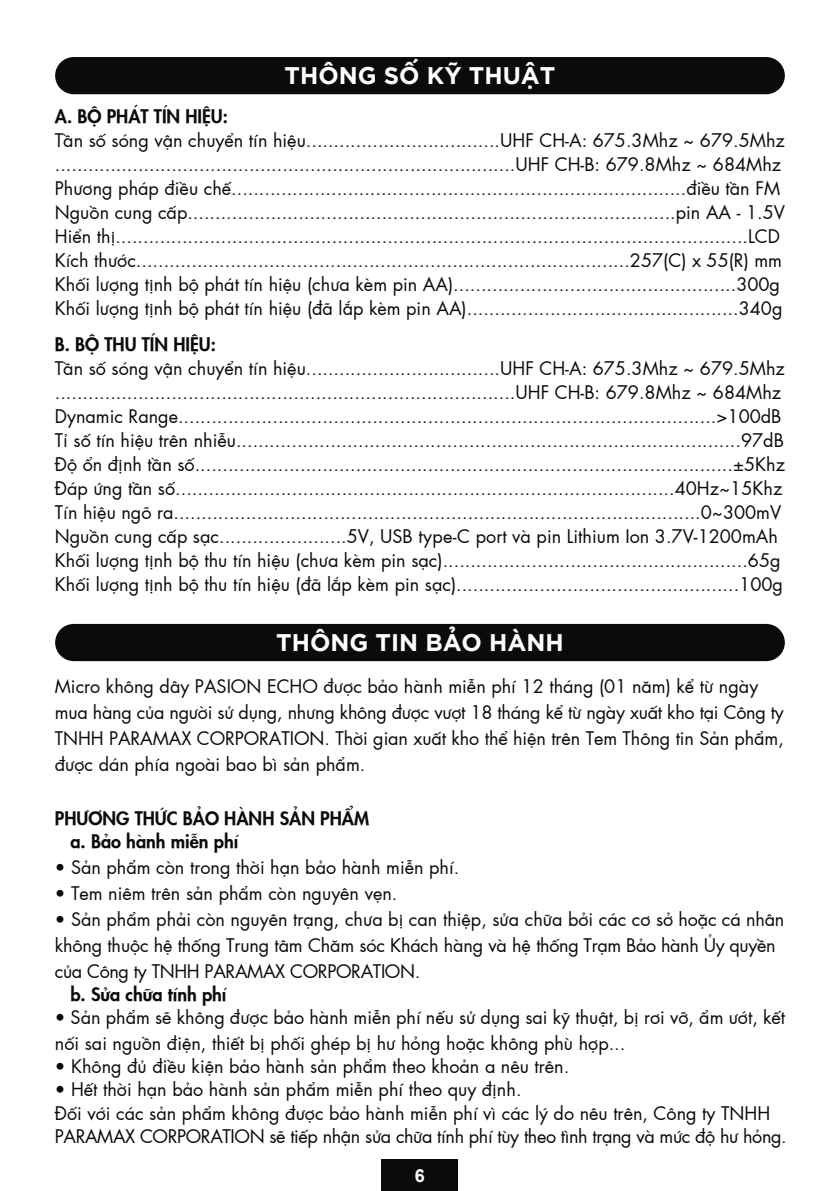
<style>
.page{position:relative;width:840px;height:1191px;background:#fff}
.page>*{position:absolute;margin:0;border:0;box-sizing:border-box;transform-origin:0 0}
.t1{font:700 24px "SVN Gotham";color:#fff}
.t2{font:18px/24px "SFU Futura";color:#0a0c0a}
.t3{font:800 18px/23.2px "SFU Futura";color:#0a0c0a}
.t4{font:700 18px "Arial";color:#fff}
</style>
<div class="page">
<div style="left:55px;top:57px;width:729px;height:37px;background:#0a0c0a;border-radius:19px"></div>
<div style="left:55px;top:624px;width:729px;height:37px;background:#0a0c0a;border-radius:19px"></div>
<div style="left:382px;top:1159px;width:76px;height:32px;background:#0a0c0a"></div>
<h1 class="t1" style="left:284px;top:56px;width:272px">THÔNG SỐ KỸ THUẬT</h1>
<p class="t3" style="left:55px;top:103px;width:175px">A. BỘ PHÁT TÍN HIỆU:</p>
<p class="t2" style="left:55px;top:127px;width:731px">Tần số sóng vận chuyển tín hiệu...................................UHF CH-A: 675.3Mhz ~ 679.5Mhz ...................................................................................UHF CH-B: 679.8Mhz ~ 684Mhz Phương pháp điều chế..................................................................................điều tần FM Nguồn cung cấp........................................................................................pin AA - 1.5V Hiển thị..................................................................................................................LCD Kích thước.........................................................................................257(C) x 55(R) mm Khối lượng tịnh bộ phát tín hiệu (chưa kèm pin AA)...................................................300g Khối lượng tịnh bộ phát tín hiệu (đã lắp kèm pin AA).................................................340g</p>
<p class="t3" style="left:55px;top:331px;width:163px">B. BỘ THU TÍN HIỆU:</p>
<p class="t2" style="left:55px;top:355px;width:731px">Tần số sóng vận chuyển tín hiệu...................................UHF CH-A: 675.3Mhz ~ 679.5Mhz ...................................................................................UHF CH-B: 679.8Mhz ~ 684Mhz Dynamic Range.................................................................................................&gt;100dB Tỉ số tín hiệu trên nhiễu...........................................................................................97dB Độ ổn định tần số.................................................................................................±5Khz Đáp ứng tần số..........................................................................................40Hz~15Khz Tín hiệu ngõ ra...............................................................................................0~300mV Nguồn cung cấp sạc.......................5V, USB type-C port và pin Lithium Ion 3.7V-1200mAh Khối lượng tịnh bộ thu tín hiệu (chưa kèm pin sạc).......................................................65g Khối lượng tịnh bộ thu tín hiệu (đã lắp kèm pin sạc)...................................................100g</p>
<h1 class="t1" style="left:276px;top:623px;width:289px">THÔNG TIN BẢO HÀNH</h1>
<p class="t2" style="left:55px;top:672px;width:730px;line-height:26px">Micro không dây PASION ECHO được bảo hành miễn phí 12 tháng (01 năm) kể từ ngày mua hàng của người sử dụng, nhưng không được vượt 18 tháng kể từ ngày xuất kho tại Công ty TNHH PARAMAX CORPORATION. Thời gian xuất kho thể hiện trên Tem Thông tin Sản phẩm, được dán phía ngoài bao bì sản phẩm.</p>
<p class="t3" style="left:70px;top:804px;width:300px;text-indent:-16px">PHƯƠNG THỨC BẢO HÀNH SẢN PHẨM a. Bảo hành miễn phí</p>
<p class="t2" style="left:55px;top:854px;width:406px">• Sản phẩm còn trong thời hạn bảo hành miễn phí.</p>
<p class="t2" style="left:55px;top:880px;width:344px">• Tem niêm trên sản phẩm còn nguyên vẹn.</p>
<p class="t2" style="left:55px;top:905px;width:730px;line-height:26px">• Sản phẩm phải còn nguyên trạng, chưa bị can thiệp, sửa chữa bởi các cơ sở hoặc cá nhân không thuộc hệ thống Trung tâm Chăm sóc Khách hàng và hệ thống Trạm Bảo hành Ủy quyền của Công ty TNHH PARAMAX CORPORATION.</p>
<p class="t3" style="left:70px;top:981px;width:157px">b. Sửa chữa tính phí</p>
<p class="t2" style="left:55px;top:1003px;width:731px;line-height:26px">• Sản phẩm sẽ không được bảo hành miễn phí nếu sử dụng sai kỹ thuật, bị rơi vỡ, ẩm ướt, kết nối sai nguồn điện, thiết bị phối ghép bị hư hỏng hoặc không phù hợp...</p>
<p class="t2" style="left:55px;top:1053px;width:515px">• Không đủ điều kiện bảo hành sản phẩm theo khoản a nêu trên.</p>
<p class="t2" style="left:55px;top:1077px;width:733px;line-height:23.2px">• Hết thời hạn bảo hành sản phẩm miễn phí theo quy định.<br>Đối với các sản phẩm không được bảo hành miễn phí vì các lý do nêu trên, Công ty TNHH<br>PARAMAX CORPORATION sẽ tiếp nhận sửa chữa tính phí tùy theo tình trạng và mức độ hư hỏng.</p>
<p class="t4" style="left:415px;top:1163px;width:12px">6</p>
</div>
